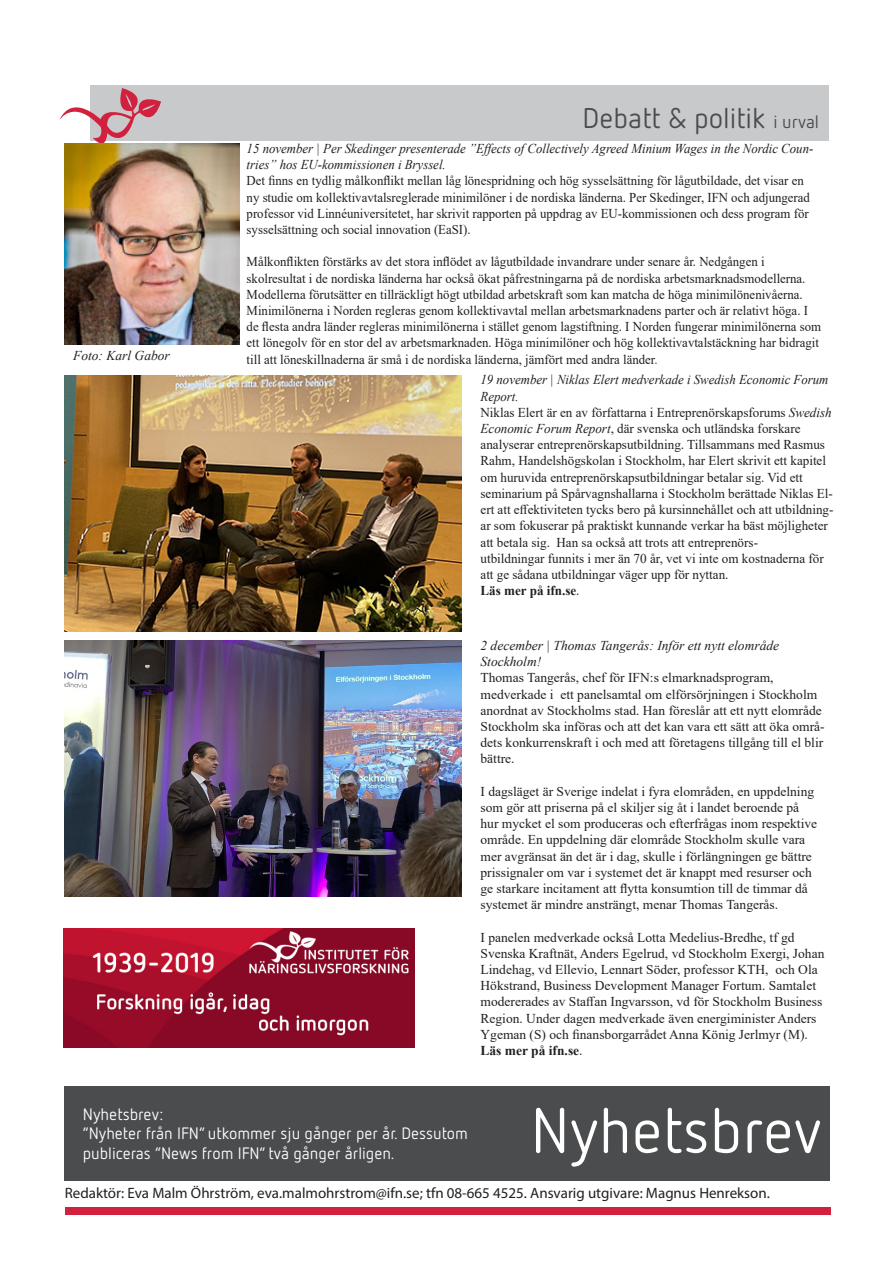
<style>
.page{position:relative;width:893px;height:1263px;background:#fff}
.page>*{position:absolute;margin:0;border:0;box-sizing:border-box;transform-origin:0 0}
.t1{font:63px "Netto OT";color:#fff}
.t2{font:28.5px "Netto OT";color:#4b4c4d}
.t3{font:16.5px/19.5px "Netto OT";color:#fff}
.t4{font:15px "Myriad Pro";color:#231f20}
.t5{font:13.5px/16.2px "Times New Roman";color:#231f20}
.t6{font:13.5px/16.2px "Times New Roman";color:#231f20;scale:.95 1}
.t7{font:italic 13.5px/16.2px "Times New Roman";color:#231f20;scale:.95 1}
.t8{font:italic 13.5px "Times New Roman";color:#231f20}
.t9{font:700 13.5px "Times New Roman";color:#231f20}
.s1{font-size:18px}
.s2{color:#4b4c4d}
.s3{font-style:italic}
.s4{font-weight:400}
</style>
<div class="page">
<div style="left:65px;top:1086px;width:765px;height:95px;background:#4b4c4d"></div>
<div style="left:65px;top:1207px;width:765px;height:8px;background:#d1213e"></div>
<div style="left:90px;top:85px;width:739px;height:56px;background:#c8c9cb"></div>
<svg style="left:59px;top:88px;width:102px;height:65px"></svg>
<img style="left:65px;top:640px;width:397px;height:257px">
<img style="left:64px;top:928px;width:351px;height:119px">
<img style="left:65px;top:375px;width:397px;height:256px">
<img style="left:65px;top:144px;width:174px;height:201px">
<p class="t2" style="left:583px;top:101px;width:238px">Debatt &amp; politik <span class="s1">i urval</span></p>
<p class="t7" style="left:247px;top:140px;width:598px">15 november | Per Skedinger presenterade ”Effects of Collectively Agreed Minium Wages in the Nordic Coun&shy;tries” hos EU-kommissionen i Bryssel.</p>
<p class="t6" style="left:247px;top:172px;width:595px">Det finns en tydlig målkonflikt mellan låg lönespridning och hög sysselsättning för lågutbildade, det visar en ny studie om kollektivavtalsreglerade minimilöner i de nordiska länderna. Per Skedinger, IFN och adjungerad professor vid Linnéuniversitetet, har skrivit rapporten på uppdrag av EU-kommissionen och dess program för sysselsättning och social innovation (EaSI).</p>
<p class="t6" style="left:247px;top:253px;width:547px">Målkonflikten förstärks av det stora inflödet av lågutbildade invandrare under senare år. Nedgången i</p>
<p class="t6" style="left:247px;top:269px;width:590px">skolresultat i de nordiska länderna har också ökat påfrestningarna på de nordiska arbetsmarknadsmodellerna.<br>Modellerna förutsätter en tillräckligt högt utbildad arbetskraft som kan matcha de höga minimilönenivåerna.</p>
<p class="t6" style="left:247px;top:302px;width:606px">Minimilönerna i Norden regleras genom kollektivavtal mellan arbetsmarknadens parter och är relativt höga. I de flesta andra länder regleras minimilönerna i stället genom lagstiftning. I Norden fungerar minimilönerna som ett lönegolv för en stor del av arbetsmarknaden. Höga minimilöner och hög kollektivavtalstäckning har bidragit</p>
<p class="t8" style="left:73px;top:346px;width:98px">Foto: Karl Gabor</p>
<p class="t6" style="left:247px;top:350px;width:434px">till att löneskillnaderna är små i de nordiska länderna, jämfört med andra länder<span class="s2">.</span></p>
<p class="t7" style="left:480px;top:372px;width:368px">19 november | Niklas Elert medverkade i Swedish Economic Forum<br>Report.</p>
<p class="t5" style="left:480px;top:404px;width:353px">Niklas Elert är en av författarna i Entreprenörskapsforums <span class="s3">Swedish Economic Forum Report</span>, där svenska och utländska forskare analyserar entreprenörskapsutbildning. Tillsammans med Rasmus Rahm, Handelshögskolan i Stockholm, har Elert skrivit ett kapitel om huruvida entreprenörskapsutbildningar betalar sig. Vid ett</p>
<p class="t5" style="left:480px;top:485px;width:354px">seminarium på Spårvagnshallarna i Stockholm berättade Niklas El&shy;ert att effektiviteten tycks bero på kursinnehållet och att utbildning&shy;ar som fokuserar på praktiskt kunnande verkar ha bäst möjligheter att betala sig. Han sa också att trots att entreprenörs-</p>
<p class="t5" style="left:480px;top:550px;width:345px">utbildningar funnits i mer än 70 år, vet vi inte om kostnaderna för att ge sådana utbildningar väger upp för nyttan.</p>
<p class="t9" style="left:480px;top:581px;width:101px">Läs mer på ifn.se<span class="s4">.</span></p>
<p class="t8" style="left:480px;top:636px;width:300px">2 december | Thomas Tangerås: Inför ett nytt elområde</p>
<p class="t8" style="left:480px;top:652px;width:62px">Stockholm!</p>
<p class="t5" style="left:480px;top:669px;width:295px">Thomas Tangerås, chef för IFN:s elmarknadsprogram,</p>
<p class="t5" style="left:480px;top:685px;width:346px">medverkade i ett panelsamtal om elförsörjningen i Stockholm anordnat av Stockholms stad. Han föreslår att ett nytt elområde Stockholm ska införas och att det kan vara ett sätt att öka områ&shy;dets konkurrenskraft i och med att företagens tillgång till el blir bättre.</p>
<p class="t5" style="left:480px;top:783px;width:338px">I dagsläget är Sverige indelat i fyra elområden, en uppdelning som gör att priserna på el skiljer sig åt i landet beroende på hur mycket el som produceras och efterfrågas inom respektive område. En uppdelning där elområde Stockholm skulle vara mer avgränsat än det är i dag, skulle i förlängningen ge bättre prissignaler om var i systemet det är knappt med resurser och ge starkare incitament att flytta konsumtion till de timmar då systemet är mindre ansträngt, menar Thomas Tangerås.</p>
<p class="t5" style="left:480px;top:928px;width:345px">I panelen medverkade också Lotta Medelius-Bredhe, tf gd Svenska Kraftnät, Anders Egelrud, vd Stockholm Exergi, Johan Lindehag, vd Ellevio, Lennart Söder, professor KTH, och Ola Hökstrand, Business Development Manager Fortum. Samtalet modererades av Staffan Ingvarsson, vd för Stockholm Business Region. Under dagen medverkade även energiminister Anders Ygeman (S) och finansborgarrådet Anna König Jerlmyr (M).</p>
<p class="t9" style="left:480px;top:1041px;width:104px">Läs mer på ifn.se<span class="s4">.</span></p>
<p class="t1" style="left:531px;top:1092px;width:293px">Nyhetsbrev</p>
<p class="t4" style="left:65px;top:1184px;width:707px">Redaktör: Eva Malm Öhrström, eva.malmohrstrom@ifn.se; tfn 08-665 4525. Ansvarig utgivare: Magnus Henrekson.</p>
<p class="t3" style="left:83px;top:1104px;width:82px">Nyhetsbrev:</p>
<p class="t3" style="left:83px;top:1123px;width:387px">“Nyheter från IFN” utkommer sju gånger per år. Dessutom publiceras “News from IFN” två gånger årligen.</p>
</div>
